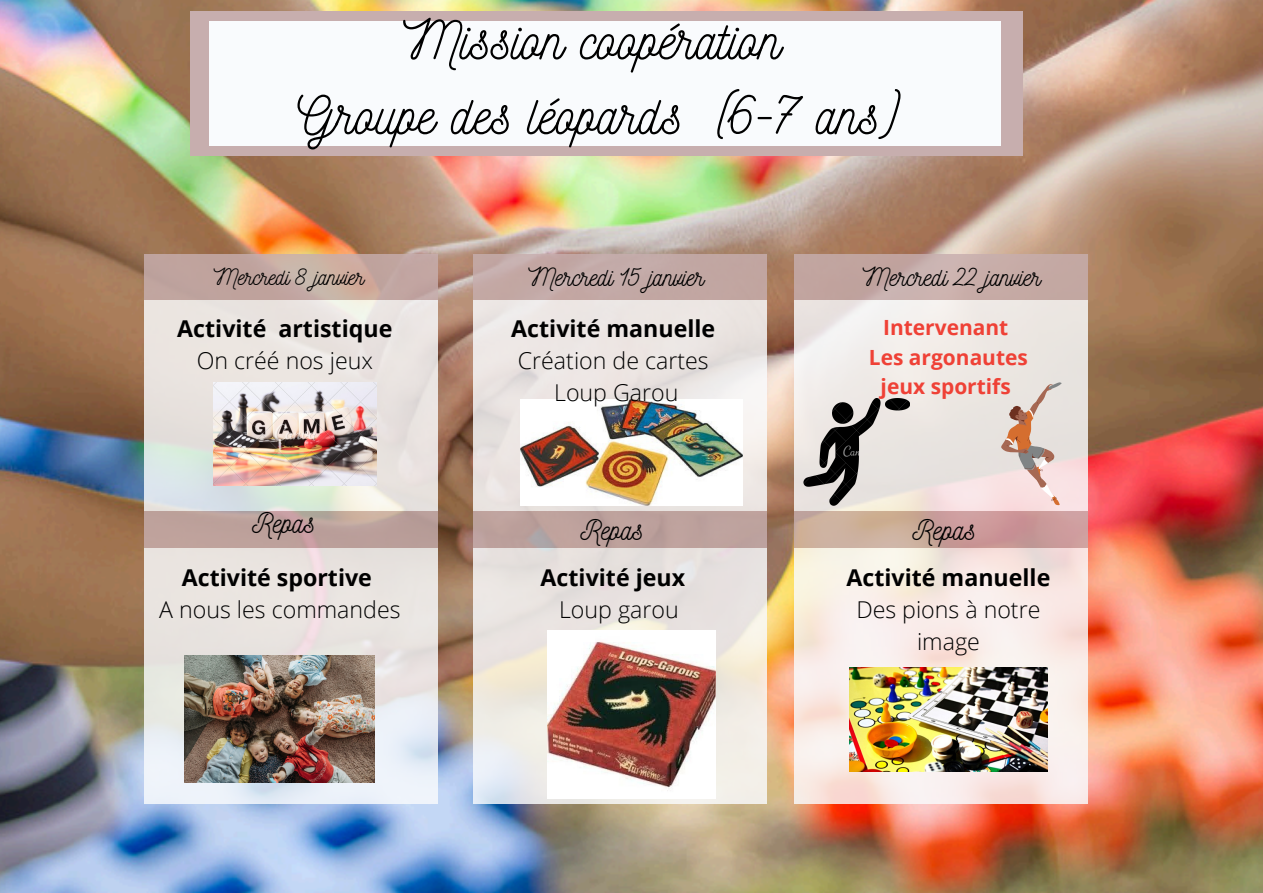
<style>
.page{position:relative;width:1263px;height:893px;background:#fff}
.page>*{position:absolute;margin:0;border:0;box-sizing:border-box;transform-origin:0 0}
.t1{font:53.7px/74.8px "Nickainley";color:#000;text-align:center}
.t2{font:28.5px "Nickainley";color:#000}
.t3{font:25.12px "Nickainley";color:#000}
.t4{font:300 23.17px/32.1px "Open Sans";color:#000;text-align:center}
.t5{font:700 23.17px/32.1px "Open Sans";color:#000;text-align:center}
.t6{font:22.58px "Nickainley";color:#000}
.t7{font:700 20.92px/29.2px "Open Sans";color:#ef4136;text-align:center}
.s1{font-weight:300}
.s2{font-weight:700}
</style>
<div class="page">
<img style="left:0;top:0;width:1263px;height:893px">
<svg style="left:145px;top:299px;width:293px;height:504px;background:#e7e4e2"></svg>
<svg style="left:473px;top:299px;width:293px;height:504px;background:#eae5e1"></svg>
<svg style="left:794px;top:299px;width:294px;height:504px;background:#f3e8e4"></svg>
<svg style="left:145px;top:511px;width:293px;height:36px;background:#bca19b"></svg>
<div style="left:473px;top:511px;width:293px;height:36px;background:#bda19d"></div>
<div style="left:794px;top:511px;width:294px;height:36px;background:linear-gradient(to right,#ccb49c,#ca9399)"></div>
<svg style="left:145px;top:254px;width:293px;height:45px;background:#c3a7a0"></svg>
<div style="left:473px;top:254px;width:293px;height:45px;background:#c2a7a3"></div>
<div style="left:794px;top:254px;width:294px;height:45px;background:linear-gradient(to right,#c2a6a2,#c7ada8)"></div>
<div style="left:190px;top:11px;width:833px;height:145px;background:#c7aeae"></div>
<div style="left:209px;top:21px;width:792px;height:125px;background:#f9fbfd"></div>
<img style="left:803px;top:399px;width:106px;height:106px">
<svg style="left:1001px;top:382px;width:61px;height:123px;background:#ddc7be"></svg>
<img style="left:214px;top:382px;width:162px;height:104px">
<img style="left:185px;top:656px;width:190px;height:126px">
<img style="left:521px;top:399px;width:221px;height:106px">
<img style="left:547px;top:630px;width:169px;height:169px">
<img style="left:849px;top:667px;width:199px;height:104px">
<p class="t1" style="left:297px;top:1px;width:607px">Mission coopération<br>Groupe des léopards (6-7 ans)</p>
<p class="t6" style="left:214px;top:262px;width:152px">Mercredi 8 janvier</p>
<h2 class="t3" style="left:528px;top:261px;width:177px">Mercredi 15 janvier</h2>
<h3 class="t3" style="left:863px;top:261px;width:180px">Mercredi 22 janvier</h3>
<h3 class="t5" style="left:177px;top:312px;width:217px">Activité artistique<br><span class="s1">On créé nos jeux</span></h3>
<h3 class="t4" style="left:511px;top:312px;width:205px"><span class="s2">Activité manuelle<br></span>Création de cartes<br>Loup Garou</h3>
<h1 class="t7" style="left:869px;top:312px;width:161px">Intervenant<br>Les argonautes jeux sportifs</h1>
<p class="t2" style="left:252px;top:504px;width:64px">Repas</p>
<p class="t2" style="left:580px;top:511px;width:64px">Repas</p>
<h3 class="t2" style="left:913px;top:511px;width:64px">Repas</h3>
<h2 class="t4" style="left:159px;top:561px;width:243px"><span class="s2">Activité sportive<br></span>A nous les commandes</h2>
<h3 class="t5" style="left:541px;top:561px;width:146px">Activité jeux<br><span class="s1">Loup garou</span></h3>
<p class="t4" style="left:846px;top:561px;width:205px"><span class="s2">Activité manuelle<br></span>Des pions à notre image</p>
</div>
